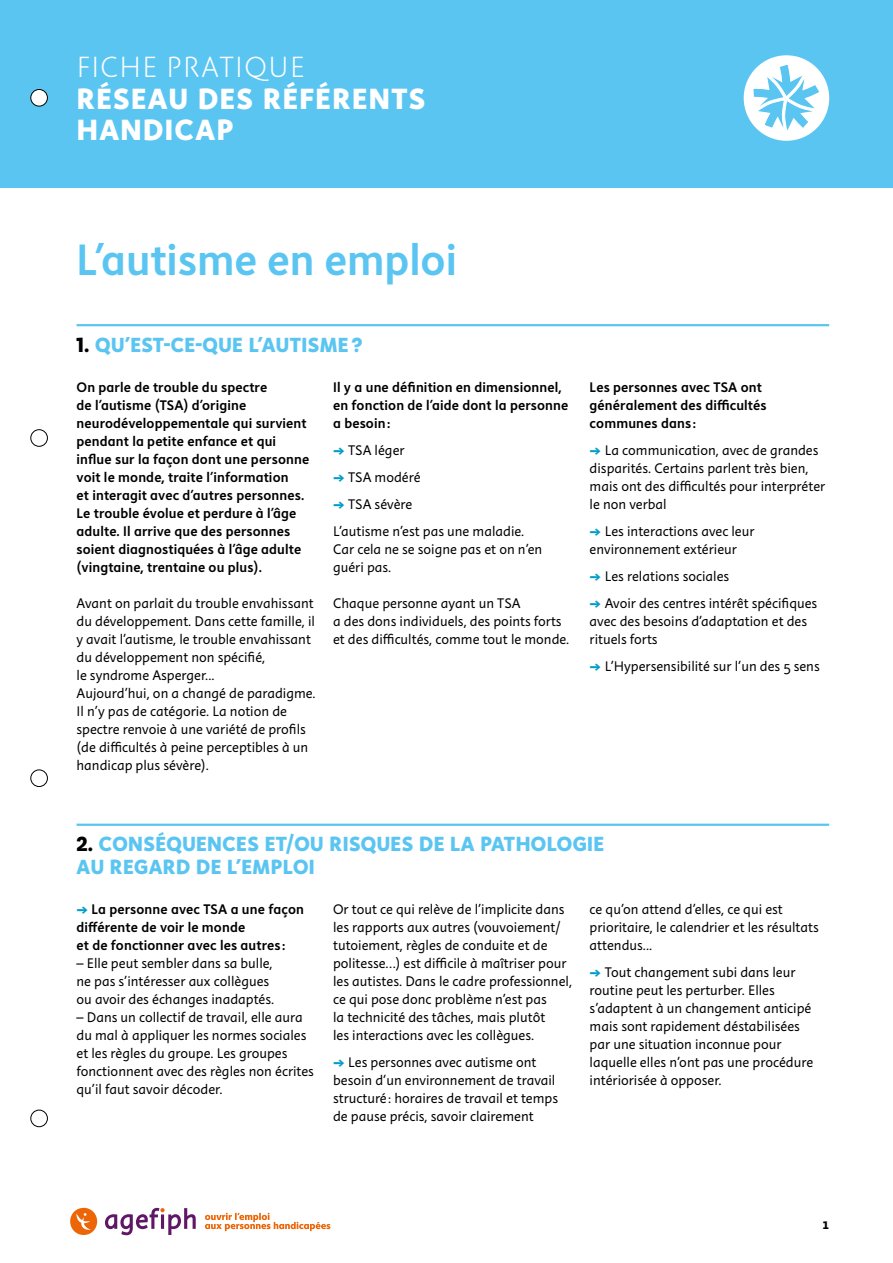
<style>
.page{position:relative;width:893px;height:1263px;background:#fff}
.page>*{position:absolute;margin:0;border:0;box-sizing:border-box;transform-origin:0 0}
.t1{font:45px "Instant 4 Slow";color:#5bc5f2}
.t2{font:800 30px/31.5px "Instant 5";letter-spacing:.05em;color:#fff}
.t3{font:30px "Instant 2 Quick";letter-spacing:.05em;color:#fff}
.t4{font:800 21px/22.5px "Instant 5";letter-spacing:.02em;color:#5bc5f2}
.t5{font:14.25px/18px "Instant 3";color:#000}
.t6{font:14.25px/18px "Instant 4 Slow";letter-spacing:.01em;color:#000}
.t7{font:800 11.25px "Instant 5";color:#000}
.s1{color:#000}
.s2{font-family:"Instant 5";font-weight:800;color:#009cc9}
</style>
<div class="page">
<div style="left:0;top:0;width:893px;height:188px;background:#5bc5f2"></div>
<div style="left:744px;top:55px;width:85px;height:86px;background:#fff;border-radius:50%"></div>
<svg style="left:751px;top:64px;width:69px;height:71px"></svg>
<svg style="left:105px;top:1208px;width:91px;height:27px"></svg>
<div style="left:70px;top:1208px;width:27px;height:27px;background:#ec6608;border-radius:50%"></div>
<svg style="left:76px;top:1213px;width:15px;height:17px"></svg>
<svg style="left:205px;top:1213px;width:125px;height:18px"></svg>
<div style="left:31px;top:89px;width:16px;height:17px;background:#fff;border-radius:50%"></div>
<div style="left:31px;top:89px;width:17px;height:17px;border:1px solid #000;border-radius:50%"></div>
<div style="left:31px;top:429px;width:17px;height:17px;border:1px solid #000;border-radius:50%"></div>
<div style="left:31px;top:770px;width:17px;height:17px;border:1px solid #000;border-radius:50%"></div>
<div style="left:31px;top:1110px;width:17px;height:17px;border:1px solid #000;border-radius:50%"></div>
<hr style="left:77px;top:324px;width:752px;height:2px;background:#5bc5f2">
<hr style="left:77px;top:824px;width:752px;height:2px;background:#5bc5f2">
<h2 class="t3" style="left:77px;top:49px;width:230px">FICHE PRATIQUE</h2>
<h2 class="t2" style="left:77px;top:82px;width:350px">RÉSEAU DES RÉFÉRENTS<br>HANDICAP</h2>
<h1 class="t1" style="left:77px;top:230px;width:382px">L'autisme en emploi</h1>
<h3 class="t4" style="left:77px;top:333px;width:287px"><span class="s1">1.</span> QU'EST-CE-QUE L'AUTISME ?</h3>
<p class="t6" style="left:77px;top:378px;width:234px">On parle de trouble du spectre<br>de l'autisme (TSA) d'origine neurodéveloppementale qui survient pendant la petite enfance et qui influe sur la façon dont une personne voit le monde, traite l'information<br>et interagit avec d'autres personnes.<br>Le trouble évolue et perdure à l'âge adulte. Il arrive que des personnes soient diagnostiquées à l'âge adulte (vingtaine, trentaine ou plus).</p>
<p class="t5" style="left:77px;top:595px;width:241px">Avant on parlait du trouble envahissant du développement. Dans cette famille, il y avait l'autisme, le trouble envahissant du développement non spécifié,<br>le syndrome Asperger...<br>Aujourd'hui, on a changé de paradigme.<br>Il n'y pas de catégorie. La notion de spectre renvoie à une variété de profils (de difficultés à peine perceptibles à un handicap plus sévère).</p>
<p class="t6" style="left:333px;top:378px;width:237px">Il y a une définition en dimensionnel, en fonction de l'aide dont la personne a besoin :</p>
<p class="t5" style="left:333px;top:442px;width:73px"><span class="s2">→</span> TSA léger</p>
<p class="t5" style="left:333px;top:469px;width:89px"><span class="s2">→</span> TSA modéré</p>
<p class="t5" style="left:333px;top:491px;width:193px;line-height:27px"><span class="s2">→</span> TSA sévère<br>L'autisme n'est pas une maladie.</p>
<p class="t5" style="left:333px;top:541px;width:211px">Car cela ne se soigne pas et on n'en guéri pas.</p>
<p class="t5" style="left:333px;top:595px;width:238px">Chaque personne ayant un TSA<br>a des dons individuels, des points forts et des difficultés, comme tout le monde.</p>
<p class="t6" style="left:590px;top:378px;width:178px">Les personnes avec TSA ont généralement des difficultés communes dans :</p>
<p class="t5" style="left:590px;top:442px;width:237px"><span class="s2">→</span> La communication, avec de grandes disparités. Certains parlent très bien, mais ont des difficultés pour interpréter le non verbal</p>
<p class="t5" style="left:590px;top:523px;width:166px"><span class="s2">→</span> Les interactions avec leur environnement extérieur</p>
<p class="t5" style="left:590px;top:568px;width:141px"><span class="s2">→</span> Les relations sociales</p>
<p class="t5" style="left:590px;top:595px;width:229px"><span class="s2">→</span> Avoir des centres intérêt spécifiques avec des besoins d'adaptation et des rituels forts</p>
<p class="t5" style="left:590px;top:658px;width:232px"><span class="s2">→</span> L’Hypersensibilité sur l'un des 5 sens</p>
<h3 class="t4" style="left:77px;top:832px;width:529px"><span class="s1">2.</span> CONSÉQUENCES ET/OU RISQUES DE LA PATHOLOGIE<br>AU REGARD DE L’EMPLOI</h3>
<p class="t6" style="left:77px;top:900px;width:229px"><span class="s2">→</span> La personne avec TSA a une façon différente de voir le monde<br>et de fonctionner avec les autres :</p>
<p class="t5" style="left:77px;top:955px;width:199px">– Elle peut sembler dans sa bulle, ne pas s’intéresser aux collègues ou avoir des échanges inadaptés.</p>
<p class="t5" style="left:77px;top:1009px;width:239px">– Dans un collectif de travail, elle aura du mal à appliquer les normes sociales et les règles du groupe. Les groupes fonctionnent avec des règles non écrites qu'il faut savoir décoder.</p>
<p class="t5" style="left:590px;top:901px;width:231px">ce qu'on attend d'elles, ce qui est prioritaire, le calendrier et les résultats attendus...</p>
<p class="t5" style="left:590px;top:964px;width:225px"><span class="s2">→</span> Tout changement subi dans leur routine peut les perturber. Elles s’adaptent à un changement anticipé mais sont rapidement déstabilisées par une situation inconnue pour laquelle elles n’ont pas une procédure intériorisée à opposer.</p>
<p class="t5" style="left:333px;top:901px;width:241px">Or tout ce qui relève de l’implicite dans les rapports aux autres (vouvoiement/ tutoiement, règles de conduite et de politesse…) est difficile à maîtriser pour les autistes. Dans le cadre professionnel, ce qui pose donc problème n'est pas<br>la technicité des tâches, mais plutôt<br>les interactions avec les collègues.</p>
<p class="t5" style="left:333px;top:1054px;width:227px"><span class="s2">→</span> Les personnes avec autisme ont besoin d’un environnement de travail structuré : horaires de travail et temps de pause précis, savoir clairement</p>
<p class="t7" style="left:822px;top:1217px;width:8px">1</p>
</div>
